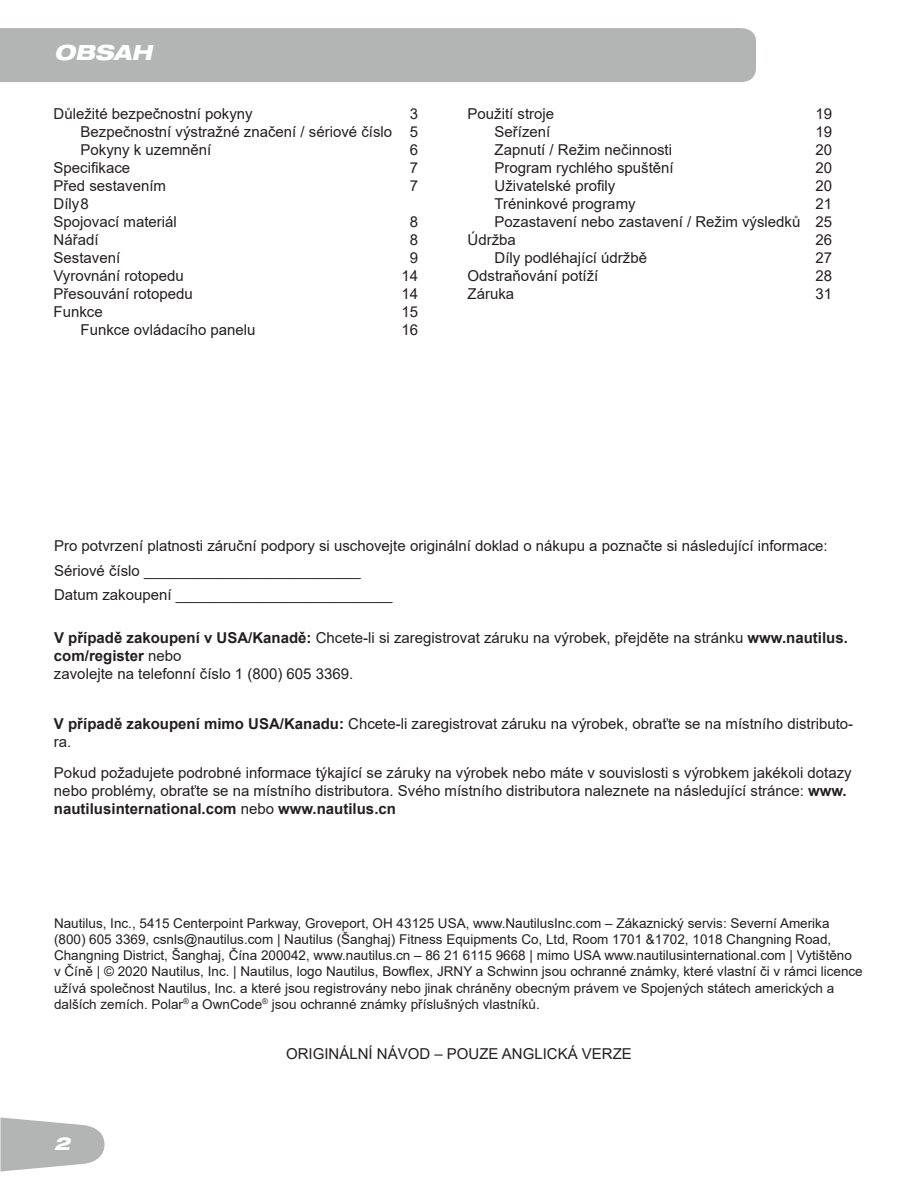
<style>
.page{position:relative;width:918px;height:1188px;background:#fff}
.page>*{position:absolute;margin:0;border:0;box-sizing:border-box;transform-origin:0 0}
.t1{font:italic 800 expanded 21px "Helvetica Neue";color:#fff}
.t2{font:italic 800 expanded 18px "Helvetica Neue";color:#fff}
.t3{font:15px/18px "Arial";color:#231f20}
.t4{font:13.5px/16.2px "Arial";color:#231f20}
.s1{font-weight:700}
</style>
<div class="page">
<div style="left:0;top:28px;width:756px;height:54px;background:#b3b4b4"></div>
<svg style="left:0;top:1118px;width:105px;height:54px"></svg>
<h1 class="t1" style="left:54px;top:39px;width:99px">OBSAH</h1>
<p class="t3" style="left:54px;top:105px;width:201px">Důležité bezpečnostní pokyny</p>
<p class="t3" style="left:81px;top:105px;width:339px;text-align:justify;text-indent:329px">3<br>Bezpečnostní výstražné značení / sériové číslo 5<br>Pokyny k uzemnění</p>
<p class="t3" style="left:410px;top:141px;width:10px">6</p>
<p class="t3" style="left:54px;top:159px;width:78px">Specifikace</p>
<p class="t3" style="left:410px;top:159px;width:10px">7</p>
<p class="t3" style="left:54px;top:177px;width:114px">Před sestavením</p>
<p class="t3" style="left:410px;top:177px;width:10px">7</p>
<p class="t3" style="left:54px;top:195px;width:125px">Díly8<br>Spojovací materiál</p>
<p class="t3" style="left:410px;top:213px;width:10px">8</p>
<p class="t3" style="left:54px;top:231px;width:47px">Nářadí</p>
<p class="t3" style="left:410px;top:231px;width:10px">8</p>
<p class="t3" style="left:54px;top:249px;width:68px">Sestavení</p>
<p class="t3" style="left:410px;top:249px;width:10px">9</p>
<p class="t3" style="left:54px;top:267px;width:132px">Vyrovnání rotopedu</p>
<p class="t3" style="left:401px;top:267px;width:18px">14</p>
<p class="t3" style="left:54px;top:285px;width:141px">Přesouvání rotopedu</p>
<p class="t3" style="left:401px;top:285px;width:18px">14</p>
<p class="t3" style="left:54px;top:303px;width:51px">Funkce</p>
<p class="t3" style="left:401px;top:303px;width:18px">15</p>
<p class="t3" style="left:81px;top:321px;width:177px">Funkce ovládacího panelu</p>
<p class="t3" style="left:401px;top:321px;width:18px">16</p>
<p class="t3" style="left:468px;top:105px;width:88px">Použití stroje</p>
<p class="t3" style="left:815px;top:105px;width:18px">19</p>
<p class="t3" style="left:495px;top:123px;width:57px">Seřízení</p>
<p class="t3" style="left:815px;top:123px;width:18px">19</p>
<p class="t3" style="left:495px;top:141px;width:179px">Zapnutí / Režim nečinnosti</p>
<p class="t3" style="left:815px;top:141px;width:18px">20</p>
<p class="t3" style="left:495px;top:159px;width:181px">Program rychlého spuštění</p>
<p class="t3" style="left:815px;top:159px;width:18px">20</p>
<p class="t3" style="left:495px;top:177px;width:122px">Uživatelské profily</p>
<p class="t3" style="left:815px;top:177px;width:18px">20</p>
<p class="t3" style="left:495px;top:195px;width:143px">Tréninkové programy</p>
<p class="t3" style="left:815px;top:195px;width:18px">21</p>
<p class="t3" style="left:495px;top:213px;width:339px">Pozastavení nebo zastavení / Režim výsledků 25</p>
<p class="t3" style="left:468px;top:231px;width:50px">Údržba</p>
<p class="t3" style="left:815px;top:231px;width:18px">26</p>
<p class="t3" style="left:495px;top:249px;width:154px">Díly podléhající údržbě</p>
<p class="t3" style="left:815px;top:249px;width:18px">27</p>
<p class="t3" style="left:468px;top:267px;width:132px">Odstraňování potíží</p>
<p class="t3" style="left:815px;top:267px;width:18px">28</p>
<p class="t3" style="left:468px;top:285px;width:48px">Záruka</p>
<p class="t3" style="left:815px;top:285px;width:18px">31</p>
<p class="t3" style="left:54px;top:533px;width:775px;line-height:24.8px">Pro potvrzení platnosti záruční podpory si uschovejte originální doklad o nákupu a poznačte si následující informace:<br>Sériové číslo __________________________<br>Datum zakoupení __________________________</p>
<p class="t3" style="left:54px;top:629px;width:795px"><span class="s1">V případě zakoupení v USA/Kanadě:</span> Chcete-li si zaregistrovat záruku na výrobek, přejděte na stránku <span class="s1">www.nautilus. com/register</span> nebo<br>zavolejte na telefonní číslo 1 (800) 605 3369.</p>
<p class="t3" style="left:54px;top:714px;width:801px"><span class="s1">V případě zakoupení mimo USA/Kanadu:</span> Chcete-li zaregistrovat záruku na výrobek, obraťte se na místního distributo&shy;ra.</p>
<p class="t3" style="left:54px;top:764px;width:799px">Pokud požadujete podrobné informace týkající se záruky na výrobek nebo máte v souvislosti s výrobkem jakékoli dotazy nebo problémy, obraťte se na místního distributora. Svého místního distributora naleznete na následující stránce: <span class="s1">www. nautilusinternational.com</span> nebo <span class="s1">www.nautilus.cn</span></p>
<p class="t4" style="left:54px;top:915px;width:810px">Nautilus, Inc., 5415 Centerpoint Parkway, Groveport, OH 43125 USA, www.NautilusInc.com – Zákaznický servis: Severní Amerika (800) 605 3369, csnls@nautilus.com | Nautilus (Šanghaj) Fitness Equipments Co, Ltd, Room 1701 &amp;1702, 1018 Changning Road, Changning District, Šanghaj, Čína 200042, www.nautilus.cn – 86 21 6115 9668 | mimo USA www.nautilusinternational.com | Vytištěno<br>v Číně | © 2020 Nautilus, Inc. | Nautilus, logo Nautilus, Bowflex, JRNY a Schwinn jsou ochranné známky, které vlastní či v rámci licence užívá společnost Nautilus, Inc. a které jsou registrovány nebo jinak chráněny obecným právem ve Spojených státech amerických a dalších zemích. Polar<sup>®</sup> a OwnCode<sup>®</sup> jsou ochranné známky příslušných vlastníků.</p>
<p class="t3" style="left:286px;top:1045px;width:347px">ORIGINÁLNÍ NÁVOD – POUZE ANGLICKÁ VERZE</p>
<p class="t2" style="left:54px;top:1132px;width:17px">2</p>
</div>
